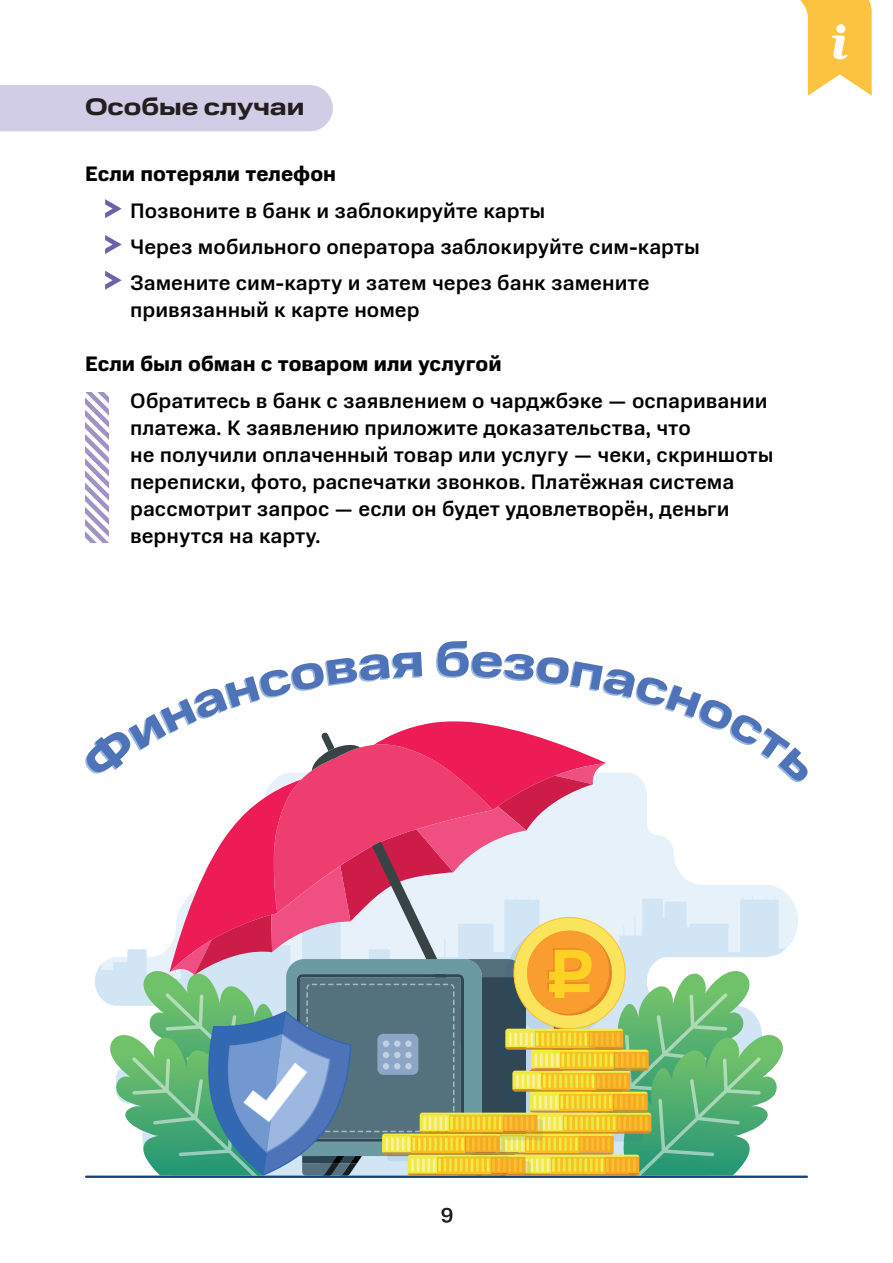
<style>
.page{position:relative;width:893px;height:1263px;background:#fff}
.page>*{position:absolute;margin:0;border:0;box-sizing:border-box;transform-origin:0 0}
.t1{font:700 24px "MTS Wide";color:#231f20}
.t2{font:500 21px/27px "MTS Sans";color:#000001}
.t3{font:700 21px "MTS Sans";color:#000001}
</style>
<div class="page">
<svg style="left:441px;top:1208px;width:11px;height:15px"></svg>
<div style="left:0;top:85px;width:333px;height:46px;background:#d2cde6"></div>
<svg style="left:800px;top:0;width:72px;height:96px"></svg>
<svg style="left:85px;top:392px;width:23px;height:151px"></svg>
<svg style="left:105px;top:199px;width:17px;height:19px"></svg>
<svg style="left:105px;top:235px;width:17px;height:19px"></svg>
<svg style="left:105px;top:271px;width:17px;height:19px"></svg>
<hr style="left:85px;top:1175px;width:723px;height:3px;background:#13447d">
<svg style="left:85px;top:641px;width:723px;height:534px"></svg>
<p class="t1" style="left:85px;top:93px;width:221px">Особые случаи</p>
<p class="t3" style="left:85px;top:161px;width:253px">Если потеряли телефон</p>
<p class="t2" style="left:130px;top:193px;width:571px;line-height:36px">Позвоните в банк и заблокируйте карты<br>Через мобильного оператора заблокируйте сим-карты<br>Замените сим-карту и затем через банк замените</p>
<p class="t2" style="left:130px;top:296px;width:291px">привязанный к карте номер</p>
<p class="t3" style="left:85px;top:352px;width:418px">Если был обман с товаром или услугой</p>
<p class="t2" style="left:130px;top:387px;width:645px">Обратитесь в банк с заявлением о чарджбэке — оспаривании платежа. К заявлению приложите доказательства, что<br>не получили оплаченный товар или услугу — чеки, скриншоты переписки, фото, распечатки звонков. Платёжная система рассмотрит запрос — если он будет удовлетворён, деньги вернутся на карту.</p>
</div>
